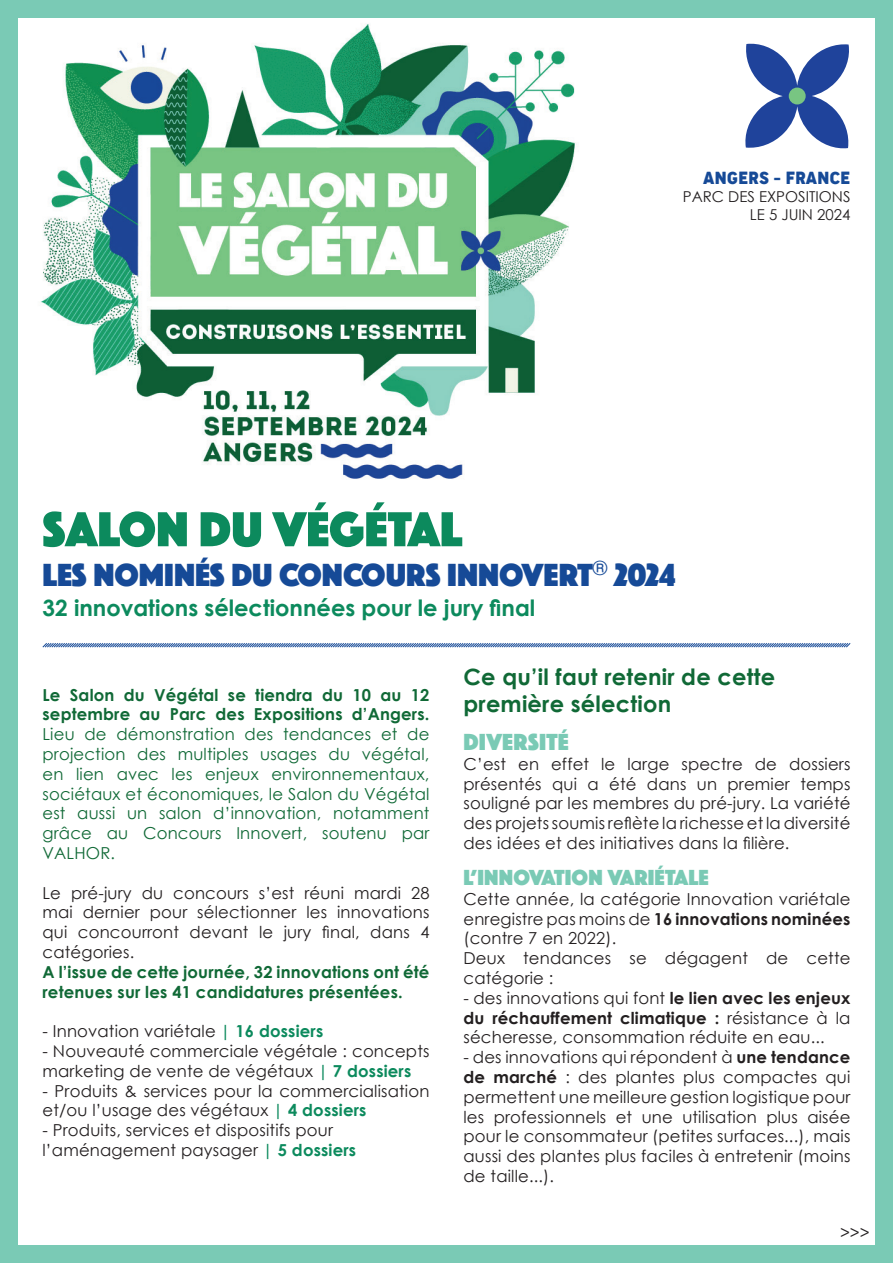
<style>
.page{position:relative;width:893px;height:1263px;background:#fff}
.page>*{position:absolute;margin:0;border:0;box-sizing:border-box;transform-origin:0 0}
.t1{font:51px "Phosphate Pro Solid";color:#0c8a5d}
.t2{font:33px "Phosphate Pro Solid";color:#164a97}
.t3{font:24px "Phosphate Pro Solid";letter-spacing:.01em;color:#7acab5}
.t4{font:700 22.5px/27px "Century Gothic";letter-spacing:.01em;color:#106936}
.t5{font:700 22.5px "Century Gothic";color:#0c8a5d}
.t6{font:22.5px "Phosphate Pro Solid";letter-spacing:.01em;color:#7acab5}
.t7{font:700 18px "Minion Pro";color:#231f20}
.t8{font:16.5px/19.8px "Century Gothic";letter-spacing:.01em;color:#231f20;text-align:justify}
.t9{font:16.5px/19.8px "Century Gothic";letter-spacing:.01em;color:#106936;text-align:justify}
.t10{font:700 16.5px/19.8px "Century Gothic";letter-spacing:.01em;color:#106936}
.t11{font:16.5px "Cocogoose Narrow Trial";color:#164a97}
.t12{font:15px/18px "Century Gothic";color:#231f20;text-align:right}
.s1{font-weight:700;color:#0c8a5d}
.s2{font-weight:700}
</style>
<div class="page">
<img style="left:17px;top:17px;width:608px;height:469px">
<div style="left:876px;top:0;width:17px;height:1263px;background:#7acab5"></div>
<div style="left:0;top:0;width:17px;height:1263px;background:#7acab5"></div>
<div style="left:0;top:0;width:893px;height:17px;background:#7acab5"></div>
<div style="left:0;top:1246px;width:893px;height:17px;background:#7acab5"></div>
<svg style="left:42px;top:643px;width:809px;height:5px;background:#8ca6cb"></svg>
<svg style="left:745px;top:43px;width:104px;height:106px"></svg>
<div style="left:789px;top:88px;width:17px;height:16px;background:#78c582;border-radius:50%"></div>
<p class="t11" style="left:703px;top:167px;width:149px">ANGERS - FRANCE</p>
<p class="t12" style="left:683px;top:188px;width:169px">PARC DES EXPOSITIONS<br>LE 5 JUIN 2024</p>
<h1 class="t1" style="left:43px;top:493px;width:421px">SALON DU VÉGÉTAL</h1>
<h2 class="t2" style="left:43px;top:551px;width:634px">LES NOMINÉS DU CONCOURS INNOVERT<sup>®</sup> 2024</h2>
<h3 class="t5" style="left:43px;top:591px;width:494px">32 innovations sélectionnées pour le jury final</h3>
<p class="t10" style="left:43px;top:684px;width:388px">Le Salon du Végétal se tiendra du 10 au 12 septembre au Parc des Expositions d’Angers.</p>
<p class="t9" style="left:43px;top:724px;width:388px">Lieu de démonstration des tendances et de projection des multiples usages du végétal, en lien avec les enjeux environnementaux, sociétaux et économiques, le Salon du Végétal est aussi un salon d’innovation, notamment grâce au Concours Innovert, soutenu par VALHOR.</p>
<p class="t8" style="left:43px;top:882px;width:388px">Le pré-jury du concours s’est réuni mardi 28 mai dernier pour sélectionner les innovations qui concourront devant le jury final, dans 4 catégories.</p>
<p class="t10" style="left:43px;top:961px;width:388px">A l’issue de cette journée, 32 innovations ont été retenues sur les 41 candidatures présentées.</p>
<p class="t8" style="left:43px;top:1021px;width:282px">- Innovation variétale <span class="s1">| 16 dossiers</span></p>
<p class="t8" style="left:43px;top:1041px;width:388px">- Nouveauté commerciale végétale : concepts marketing de vente de végétaux <span class="s1">| 7 dossiers</span></p>
<p class="t8" style="left:43px;top:1080px;width:388px">- Produits &amp; services pour la commercialisation et/ou l’usage des végétaux <span class="s1">| 4 dossiers</span></p>
<p class="t8" style="left:43px;top:1120px;width:315px">- Produits, services et dispositifs pour l’aménagement paysager <span class="s1">| 5 dossiers</span></p>
<h3 class="t4" style="left:463px;top:662px;width:313px">Ce qu’il faut retenir de cette première sélection</h3>
<h3 class="t3" style="left:463px;top:725px;width:107px">DIVERSITÉ</h3>
<p class="t8" style="left:463px;top:754px;width:388px">C’est en effet le large spectre de dossiers présentés qui a été dans un premier temps souligné par les membres du pré-jury. La variété des projets soumis reflète la richesse et la diversité des idées et des initiatives dans la filière.</p>
<h3 class="t6" style="left:463px;top:861px;width:247px">L’INNOVATION VARIÉTALE</h3>
<p class="t8" style="left:463px;top:889px;width:388px;text-align:left">Cette année, la catégorie Innovation variétale enregistre pas moins de <span class="s2">16 innovations nominées </span>(contre 7 en 2022).<br>Deux tendances se dégagent de cette catégorie :</p>
<p class="t8" style="left:463px;top:988px;width:388px">- des innovations qui font <span class="s2">le lien avec les enjeux du réchauffement climatique :</span> résistance à la sécheresse, consommation réduite en eau...</p>
<p class="t8" style="left:463px;top:1047px;width:388px">- des innovations qui répondent à <span class="s2">une tendance de marché</span> : des plantes plus compactes qui permettent une meilleure gestion logistique pour les professionnels et une utilisation plus aisée pour le consommateur (petites surfaces...), mais aussi des plantes plus faciles à entretenir (moins de taille...).</p>
<p class="t7" style="left:840px;top:1218px;width:31px">&gt;&gt;&gt;</p>
</div>
